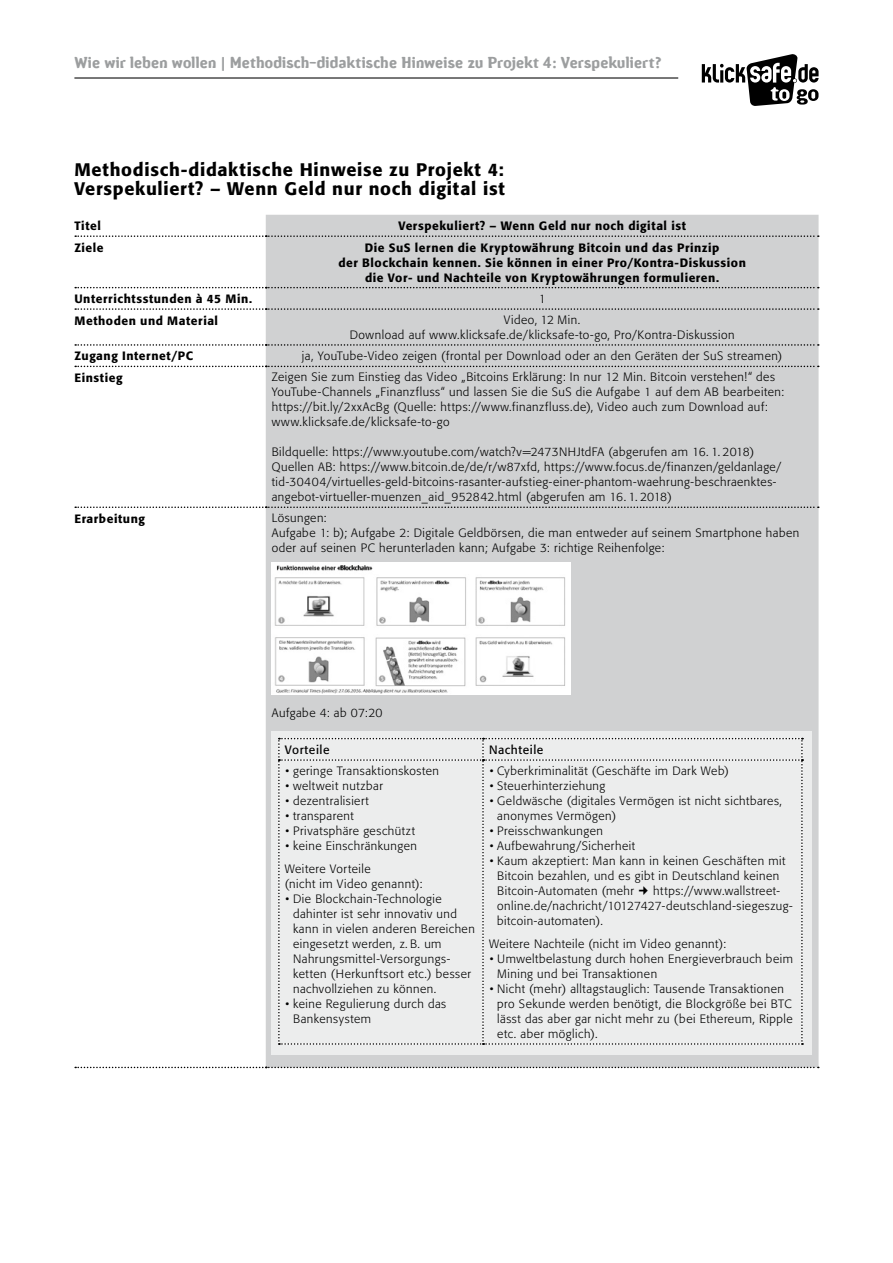
<style>
.page{position:relative;width:893px;height:1263px;background:#fff}
.page>*{position:absolute;margin:0;border:0;box-sizing:border-box;transform-origin:0 0}
.t1{font:500 18px/19.5px "Formata BQ";letter-spacing:.04em;color:#000}
.t2{font:15px "Amoebia Drop";letter-spacing:.025em;color:#9c9e9f}
.t3{font:300 12px/15px "Formata BQ";letter-spacing:.04em;color:#000}
.t4{font:500 12px/15px "Formata BQ";letter-spacing:.045em;color:#000;text-align:center}
.t5{font:12px "Formata BQ";letter-spacing:.045em;color:#000}
.s1{font-style:italic}
</style>
<div class="page">
<hr style="left:74px;top:77px;width:604px;height:2px;background:#000">
<svg style="left:702px;top:54px;width:117px;height:52px"></svg>
<div style="left:266px;top:215px;width:553px;height:852px;background:#d0d1d2"></div>
<svg style="left:75px;top:235px;width:744px;height:2px"></svg>
<svg style="left:75px;top:287px;width:744px;height:1px"></svg>
<svg style="left:75px;top:308px;width:744px;height:2px"></svg>
<svg style="left:75px;top:344px;width:744px;height:2px"></svg>
<svg style="left:75px;top:366px;width:744px;height:1px"></svg>
<svg style="left:75px;top:506px;width:744px;height:2px"></svg>
<svg style="left:75px;top:1067px;width:744px;height:1px"></svg>
<img style="left:272px;top:562px;width:299px;height:133px">
<div style="left:272px;top:731px;width:540px;height:324px;background:#eceded"></div>
<svg style="left:278px;top:738px;width:525px;height:307px"></svg>
<p class="t2" style="left:74px;top:55px;width:589px">Wie wir leben wollen | Methodisch-didaktische Hinweise zu Projekt 4: Verspekuliert?</p>
<h1 class="t1" style="left:74px;top:159px;width:432px">Methodisch-didaktische Hinweise zu Projekt 4:<br>Verspekuliert? – Wenn Geld nur noch digital ist</h1>
<p class="t4" style="left:74px;top:218px;width:28px">Titel</p>
<p class="t4" style="left:398px;top:218px;width:289px">Verspekuliert? – Wenn Geld nur noch digital ist</p>
<p class="t4" style="left:74px;top:240px;width:31px">Ziele</p>
<p class="t4" style="left:338px;top:240px;width:409px">Die SuS lernen die Kryptowährung Bitcoin und das Prinzip<br>der Blockchain kennen. Sie können in einer Pro/Kontra-Diskussion die Vor- und Nachteile von Kryptowährungen formulieren.</p>
<p class="t4" style="left:74px;top:291px;width:179px">Unterrichtsstunden à 45 Min.</p>
<p class="t3" style="left:539px;top:291px;width:8px">1</p>
<p class="t4" style="left:74px;top:313px;width:145px">Methoden und Material</p>
<p class="t3" style="left:350px;top:312px;width:386px;text-align:center">Video, 12 Min.<br>Download auf www.klicksafe.de/klicksafe-to-go, Pro/Kontra-Diskussion</p>
<p class="t4" style="left:74px;top:349px;width:120px">Zugang Internet/PC</p>
<p class="t3" style="left:302px;top:349px;width:482px">ja, YouTube-Video zeigen (frontal per Download oder an den Geräten der SuS streamen)</p>
<p class="t4" style="left:74px;top:370px;width:50px">Einstieg</p>
<p class="t3" style="left:272px;top:370px;width:514px">Zeigen Sie zum Einstieg das Video „Bitcoins Erklärung: In nur 12 Min. Bitcoin verstehen!“ des YouTube-Channels „Finanzfluss“ und lassen Sie die SuS die Aufgabe 1 auf dem AB bearbeiten: https://bit.ly/2xxAcBg (Quelle: https://www.finanzfluss.de), Video auch zum Download auf: www.klicksafe.de/klicksafe-to-go</p>
<p class="t3" style="left:272px;top:445px;width:511px">Bildquelle: https://www.youtube.com/watch?v=2473NHJtdFA (abgerufen am 16. 1. 2018)<br>Quellen AB: https://www.bitcoin.de/de/r/w87xfd, https://www.focus.de/finanzen/geldanlage/ tid-30404/virtuelles-geld-bitcoins-rasanter-aufstieg-einer-phantom-waehrung-beschraenktes&shy;angebot-virtueller-muenzen_aid_952842.html (abgerufen am 16. 1. 2018)</p>
<p class="t4" style="left:74px;top:511px;width:72px">Erarbeitung</p>
<p class="t3" style="left:272px;top:511px;width:529px">Lösungen:<br>Aufgabe 1: b); Aufgabe 2: Digitale Geldbörsen, die man entweder auf seinem Smartphone haben oder auf seinen PC herunterladen kann; Aufgabe 3: richtige Reihenfolge:</p>
<p class="t3" style="left:272px;top:706px;width:112px">Aufgabe 4: ab 07:20</p>
<p class="t5" style="left:285px;top:742px;width:46px">Vorteile</p>
<p class="t5" style="left:489px;top:742px;width:56px">Nachteile</p>
<p class="t3" style="left:285px;top:764px;width:156px"><span class="s1">•</span> geringe Transaktionskosten</p>
<p class="t3" style="left:285px;top:779px;width:99px"><span class="s1">•</span> weltweit nutzbar</p>
<p class="t3" style="left:285px;top:794px;width:85px"><span class="s1">•</span> dezentralisiert</p>
<p class="t3" style="left:285px;top:809px;width:70px"><span class="s1">•</span> transparent</p>
<p class="t3" style="left:285px;top:824px;width:132px"><span class="s1">•</span> Privatsphäre geschützt</p>
<p class="t3" style="left:285px;top:835px;width:134px;line-height:22.5px"><span class="s1">•</span> keine Einschränkungen<br>Weitere Vorteile</p>
<p class="t3" style="left:285px;top:876px;width:139px">(nicht im Video genannt):</p>
<p class="t3" style="left:293px;top:891px;width:183px;text-indent:-8px"><span class="s1">•</span> Die Blockchain-Technologie dahinter ist sehr innovativ und kann in vielen anderen Bereichen eingesetzt werden, z. B. um<br>Nahrungsmittel-Versorgungs&shy;ketten (Herkunftsort etc.) besser nachvollziehen zu können.</p>
<p class="t3" style="left:293px;top:996px;width:155px;text-indent:-8px"><span class="s1">•</span> keine Regulierung durch das<br>Bankensystem</p>
<p class="t3" style="left:489px;top:764px;width:241px"><span class="s1">•</span> Cyberkriminalität (Geschäfte im Dark Web)</p>
<p class="t3" style="left:489px;top:779px;width:118px"><span class="s1">•</span> Steuerhinterziehung</p>
<p class="t3" style="left:497px;top:794px;width:286px;text-indent:-8px"><span class="s1">•</span> Geldwäsche (digitales Vermögen ist nicht sichtbares, anonymes Vermögen)</p>
<p class="t3" style="left:489px;top:824px;width:115px"><span class="s1">•</span> Preisschwankungen</p>
<p class="t3" style="left:489px;top:839px;width:148px"><span class="s1">•</span> Aufbewahrung/Sicherheit</p>
<p class="t3" style="left:497px;top:854px;width:290px;text-indent:-8px"><span class="s1">•</span> Kaum akzeptiert: Man kann in keinen Geschäften mit<br>Bitcoin bezahlen, und es gibt in Deutschland keinen<br>Bitcoin-Automaten (mehr</p>
<p class="t3" style="left:497px;top:884px;width:297px;text-indent:156px">https://www.wallstreet&shy;online.de/nachricht/10127427-deutschland-siegeszug&shy;bitcoin-automaten).</p>
<p class="t3" style="left:489px;top:936px;width:239px">Weitere Nachteile (nicht im Video genannt):</p>
<p class="t3" style="left:497px;top:951px;width:297px;text-indent:-8px"><span class="s1">•</span> Umweltbelastung durch hohen Energieverbrauch beim<br>Mining und bei Transaktionen</p>
<p class="t3" style="left:497px;top:981px;width:297px;text-indent:-8px"><span class="s1">•</span> Nicht (mehr) alltagstauglich: Tausende Transaktionen pro Sekunde werden benötigt, die Blockgröße bei BTC lässt das aber gar nicht mehr zu (bei Ethereum, Ripple etc. aber möglich).</p>
</div>
